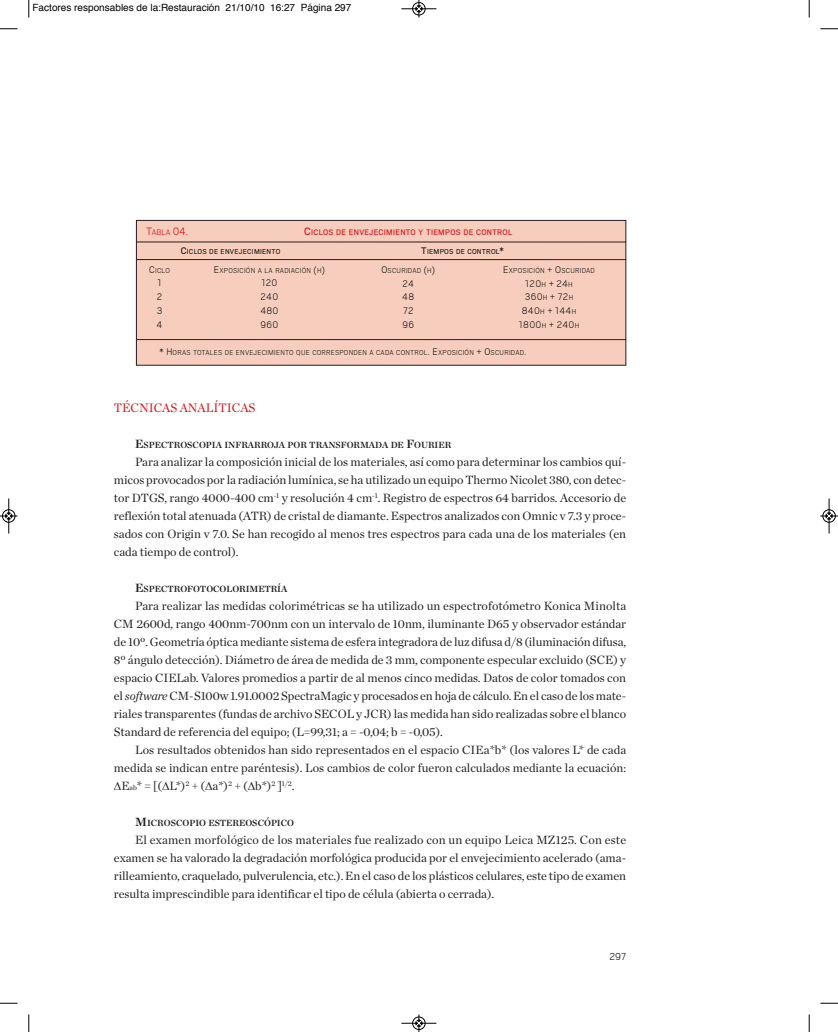
<style>
.page{position:relative;width:838px;height:1032px;background:#fff}
.page>*{position:absolute;margin:0;border:0;box-sizing:border-box;transform-origin:0 0}
.t1{font:12.5px "Chronicle Deck";color:#d7171f}
.t2{font:12.25px/18px "Chronicle Deck";color:#231f20;text-align:justify}
.t3{font:300 11.88px "Scout";color:#d7171f}
.t4{font:300 11.25px "Scout";color:#231f20}
.t5{font:300 10.62px "Scout";letter-spacing:.025em;color:#231f20}
.t6{font:10px "Helvetica";color:#000}
.t7{font:600 9.12px "Chronicle Deck";color:#231f20}
.t8{font:8.88px "Scout";letter-spacing:.035em;color:#d7171f}
.t9{font:300 8px "Scout";letter-spacing:.035em;color:#231f20}
.t10{font:8px "Scout";letter-spacing:.035em;color:#231f20}
.s1{font-size:8.88px}
.s2{font-size:11.88px}
.s3{font-size:10.62px}
.s4{font-size:8px}
.s5{font-size:12.25px}
.s6{font-style:italic}
.s7{font-family:"Times New Roman"}
.s8{font-size:7.25px}
</style>
<div class="page">
<div style="left:136px;top:220px;width:489px;height:145px;background:#f7cebd"></div>
<div style="left:136px;top:220px;width:489px;height:146px;border:1px solid #231f20"></div>
<hr style="left:136px;top:242px;width:489px;height:1px;background:#231f20">
<hr style="left:136px;top:259px;width:489px;height:1px;background:#231f20">
<hr style="left:136px;top:339px;width:489px;height:1px;background:#231f20">
<svg style="left:28px;top:0;width:2px;height:18px"></svg>
<svg style="left:0;top:28px;width:18px;height:2px"></svg>
<svg style="left:808px;top:0;width:1px;height:18px"></svg>
<svg style="left:820px;top:28px;width:17px;height:2px"></svg>
<svg style="left:28px;top:1014px;width:2px;height:18px"></svg>
<svg style="left:0;top:1003px;width:18px;height:1px"></svg>
<svg style="left:808px;top:1014px;width:1px;height:18px"></svg>
<svg style="left:820px;top:1003px;width:17px;height:1px"></svg>
<hr style="left:401px;top:9px;width:35px;height:1px;background:#000">
<div style="left:412px;top:2px;width:13px;height:13px;border:1px solid #000;border-radius:50%"></div>
<svg style="left:415px;top:0;width:7px;height:18px"></svg>
<hr style="left:401px;top:1023px;width:35px;height:1px;background:#000">
<div style="left:412px;top:1017px;width:13px;height:13px;border:1px solid #000;border-radius:50%"></div>
<svg style="left:415px;top:1014px;width:7px;height:18px"></svg>
<div style="left:2px;top:509px;width:13px;height:14px;border:1px solid #fff;border-radius:50%"></div>
<hr style="left:9px;top:498px;width:1px;height:35px;background:#000">
<div style="left:2px;top:510px;width:13px;height:12px;border:1px solid #000;border-radius:50%"></div>
<svg style="left:0;top:513px;width:18px;height:6px"></svg>
<div style="left:821px;top:509px;width:14px;height:14px;border:1px solid #fff;border-radius:50%"></div>
<hr style="left:828px;top:498px;width:1px;height:35px;background:#000">
<div style="left:822px;top:510px;width:13px;height:12px;border:1px solid #000;border-radius:50%"></div>
<svg style="left:820px;top:513px;width:17px;height:6px"></svg>
<p class="t6" style="left:32px;top:4px;width:320px">Factores responsables de la:Restauración 21/10/10 16:27 Página 297</p>
<p class="t3" style="left:146px;top:228px;width:43px">T<span class="s1">ABLA</span> 04.</p>
<p class="t8" style="left:304px;top:230px;width:209px"><span class="s2">C</span>ICLOS DE ENVEJECIMIENTO Y TIEMPOS DE CONTROL</p>
<p class="t10" style="left:180px;top:249px;width:101px"><span class="s3">C</span>ICLOS DE ENVEJECIMIENTO</p>
<p class="t10" style="left:421px;top:249px;width:84px"><span class="s3">T</span>IEMPOS DE CONTROL<span class="s3">*</span></p>
<p class="t9" style="left:149px;top:268px;width:22px"><span class="s3">C</span>ICLO</p>
<p class="t9" style="left:214px;top:268px;width:113px"><span class="s3">E</span>XPOSICIÓN A LA RADIACIÓN <span class="s3">(</span>H<span class="s3">)</span></p>
<p class="t9" style="left:381px;top:268px;width:55px"><span class="s3">O</span>SCURIDAD <span class="s3">(</span>H<span class="s3">)</span></p>
<p class="t9" style="left:503px;top:268px;width:93px"><span class="s3">E</span>XPOSICIÓN <span class="s3">+ O</span>SCURIDAD</p>
<p class="t5" style="left:157px;top:280px;width:6px">1</p>
<p class="t5" style="left:261px;top:280px;width:17px">120</p>
<p class="t5" style="left:402px;top:280px;width:13px">24</p>
<p class="t5" style="left:525px;top:280px;width:49px">120<span class="s4">H</span> + 24<span class="s4">H</span></p>
<p class="t5" style="left:157px;top:294px;width:7px">2</p>
<p class="t5" style="left:260px;top:294px;width:19px">240</p>
<p class="t5" style="left:402px;top:294px;width:13px">48</p>
<p class="t5" style="left:524px;top:294px;width:50px">360<span class="s4">H</span> + 72<span class="s4">H</span></p>
<p class="t5" style="left:156px;top:307px;width:7px">3</p>
<p class="t5" style="left:260px;top:307px;width:20px">480</p>
<p class="t5" style="left:403px;top:307px;width:12px">72</p>
<p class="t5" style="left:521px;top:307px;width:56px">840<span class="s4">H</span> + 144<span class="s4">H</span></p>
<p class="t5" style="left:156px;top:321px;width:7px">4</p>
<p class="t5" style="left:260px;top:321px;width:19px">960</p>
<p class="t5" style="left:402px;top:321px;width:13px">96</p>
<p class="t5" style="left:518px;top:321px;width:62px">1800<span class="s4">H</span> + 240<span class="s4">H</span></p>
<p class="t9" style="left:159px;top:350px;width:368px"><span class="s3">* H</span>ORAS TOTALES DE ENVEJECIMIENTO QUE CORRESPONDEN A CADA CONTROL<span class="s3">. E</span>XPOSICIÓN <span class="s3">+ O</span>SCURIDAD<span class="s3">.</span></p>
<p class="t1" style="left:114px;top:400px;width:143px">TÉCNICAS ANALÍTICAS</p>
<p class="t7" style="left:135px;top:439px;width:317px"><span class="s5">E</span>SPECTROSCOPIA INFRARROJA POR TRANSFORMADA DE <span class="s5">F</span>OURIER</p>
<p class="t2" style="left:114px;top:452px;width:513px;text-indent:21px">Para analizar la composición inicial de los materiales, así como para determinar los cambios quí&shy;micos provocados por la radiación lumínica, se ha utilizado un equipo Thermo Nicolet 380, con detec&shy;tor DTGS, rango 4000-400 cm<sup>-1</sup> y resolución 4 cm<sup>-1</sup>. Registro de espectros 64 barridos. Accesorio de reflexión total atenuada (ATR) de cristal de diamante. Espectros analizados con Omnic v 7.3 y proce&shy;sados con Origin v 7.0. Se han recogido al menos tres espectros para cada una de los materiales (en cada tiempo de control).</p>
<p class="t7" style="left:135px;top:583px;width:154px"><span class="s5">E</span>SPECTROFOTOCOLORIMETRÍA</p>
<p class="t2" style="left:114px;top:596px;width:513px;text-indent:21px">Para realizar las medidas colorimétricas se ha utilizado un espectrofotómetro Konica Minolta CM 2600d, rango 400nm-700nm con un intervalo de 10nm, iluminante D65 y observador estándar de 10º. Geometría óptica mediante sistema de esfera integradora de luz difusa d/8 (iluminación difusa, 8º ángulo detección). Diámetro de área de medida de 3 mm, componente especular excluido (SCE) y espacio CIELab. Valores promedios a partir de al menos cinco medidas. Datos de color tomados con el <span class="s6">software</span> CM-S100w 1.91.0002 SpectraMagic y procesados en hoja de cálculo. En el caso de los mate&shy;riales transparentes (fundas de archivo SECOL y JCR) las medida han sido realizadas sobre el blanco Standard de referencia del equipo; (L=99,31; a = -0,04; b = -0,05).</p>
<p class="t2" style="left:114px;top:740px;width:513px;text-indent:21px">Los resultados obtenidos han sido representados en el espacio CIEa*b* (los valores L* de cada medida se indican entre paréntesis). Los cambios de color fueron calculados mediante la ecuación: <span class="s7">∆</span>E<span class="s8">ab</span>* = [(<span class="s7">∆</span>L*)<sup>2</sup> + (<span class="s7">∆</span>a*)<sup>2</sup> + (<span class="s7">∆</span>b*)<sup>2</sup> ]<sup>1/2</sup>.</p>
<p class="t7" style="left:135px;top:817px;width:160px"><span class="s5">M</span>ICROSCOPIO ESTEREOSCÓPICO</p>
<p class="t2" style="left:114px;top:830px;width:513px;text-indent:21px">El examen morfológico de los materiales fue realizado con un equipo Leica MZ125. Con este examen se ha valorado la degradación morfológica producida por el envejecimiento acelerado (ama&shy;rilleamiento, craquelado, pulverulencia, etc.). En el caso de los plásticos celulares, este tipo de examen resulta imprescindible para identificar el tipo de célula (abierta o cerrada).</p>
<p class="t4" style="left:609px;top:953px;width:18px">297</p>
</div>
